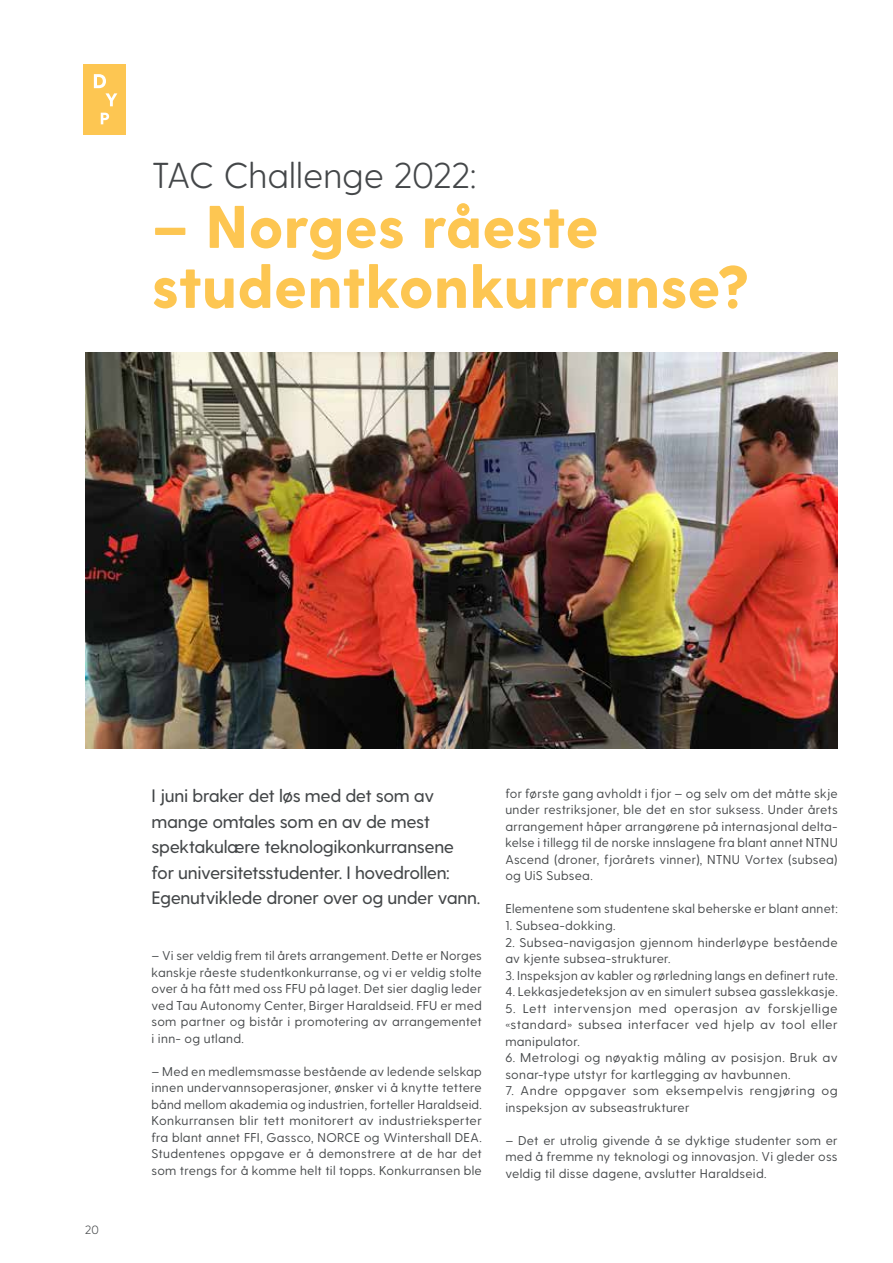
<style>
.page{position:relative;width:893px;height:1263px;background:#fff}
.page>*{position:absolute;margin:0;border:0;box-sizing:border-box;transform-origin:0 0}
.t1{font:800 60px/60px "Greycliff CF";letter-spacing:-.01em;color:#fdc652}
.t2{font:300 36px "Greycliff CF";color:#444749}
.t3{font:500 18px/25.5px "Greycliff CF";letter-spacing:-.02em;color:#444749}
.t4{font:12.75px/16.5px "Greycliff CF";letter-spacing:.02em;color:#444749;text-align:justify}
.t5{font:300 12px "Greycliff CF";color:#444749}
</style>
<div class="page">
<div style="left:84px;top:64px;width:42px;height:71px;background:#fdc652"></div>
<svg style="left:94px;top:74px;width:23px;height:32px"></svg>
<svg style="left:101px;top:113px;width:8px;height:11px"></svg>
<img style="left:85px;top:353px;width:753px;height:395px">
<h2 class="t2" style="left:152px;top:154px;width:326px">TAC Challenge 2022:</h2>
<h1 class="t1" style="left:152px;top:200px;width:599px">– Norges råeste studentkonkurranse?</h1>
<p class="t5" style="left:85px;top:1223px;width:15px">20</p>
<h3 class="t3" style="left:152px;top:784px;width:330px">I juni braker det løs med det som av mange omtales som en av de mest spektakulære teknologikonkurransene for universitetsstudenter. I hovedrollen:<br>Egenutviklede droner over og under vann.</h3>
<p class="t4" style="left:152px;top:948px;width:332px">– Vi ser veldig frem til årets arrangement. Dette er Norges kanskje råeste studentkonkurranse, og vi er veldig stolte over å ha fått med oss FFU på laget. Det sier daglig leder ved Tau Autonomy Center, Birger Haraldseid. FFU er med som partner og bistår i promotering av arrangementet i inn- og utland.</p>
<p class="t4" style="left:152px;top:1063px;width:332px">– Med en medlemsmasse bestående av ledende selskap innen undervannsoperasjoner, ønsker vi å knytte tettere bånd mellom akademia og industrien, forteller Haraldseid.<br>Konkurransen blir tett monitorert av industrieksperter fra blant annet FFI, Gassco, NORCE og Wintershall DEA.<br>Studentenes oppgave er å demonstrere at de har det som trengs for å komme helt til topps. Konkurransen ble</p>
<p class="t4" style="left:505px;top:785px;width:334px">for første gang avholdt i fjor – og selv om det måtte skje under restriksjoner, ble det en stor suksess. Under årets arrangement håper arrangørene på internasjonal delta&shy;kelse i tillegg til de norske innslagene fra blant annet NTNU Ascend (droner, fjorårets vinner), NTNU Vortex (subsea) og UiS Subsea.</p>
<p class="t4" style="left:505px;top:901px;width:334px">Elementene som studentene skal beherske er blant annet:</p>
<p class="t4" style="left:505px;top:917px;width:112px">1. Subsea-dokking.</p>
<p class="t4" style="left:505px;top:934px;width:334px">2. Subsea-navigasjon gjennom hinderløype bestående av kjente subsea-strukturer.</p>
<p class="t4" style="left:505px;top:967px;width:334px">3. Inspeksjon av kabler og rørledning langs en definert rute.</p>
<p class="t4" style="left:505px;top:983px;width:334px">4. Lekkasjedeteksjon av en simulert subsea gasslekkasje.</p>
<p class="t4" style="left:505px;top:1000px;width:334px">5. Lett intervensjon med operasjon av forskjellige «standard» subsea interfacer ved hjelp av tool eller manipulator.</p>
<p class="t4" style="left:505px;top:1049px;width:334px">6. Metrologi og nøyaktig måling av posisjon. Bruk av sonar-type utstyr for kartlegging av havbunnen.</p>
<p class="t4" style="left:505px;top:1082px;width:334px">7. Andre oppgaver som eksempelvis rengjøring og inspeksjon av subseastrukturer</p>
<p class="t4" style="left:505px;top:1132px;width:334px">– Det er utrolig givende å se dyktige studenter som er med å fremme ny teknologi og innovasjon. Vi gleder oss veldig til disse dagene, avslutter Haraldseid.</p>
</div>
